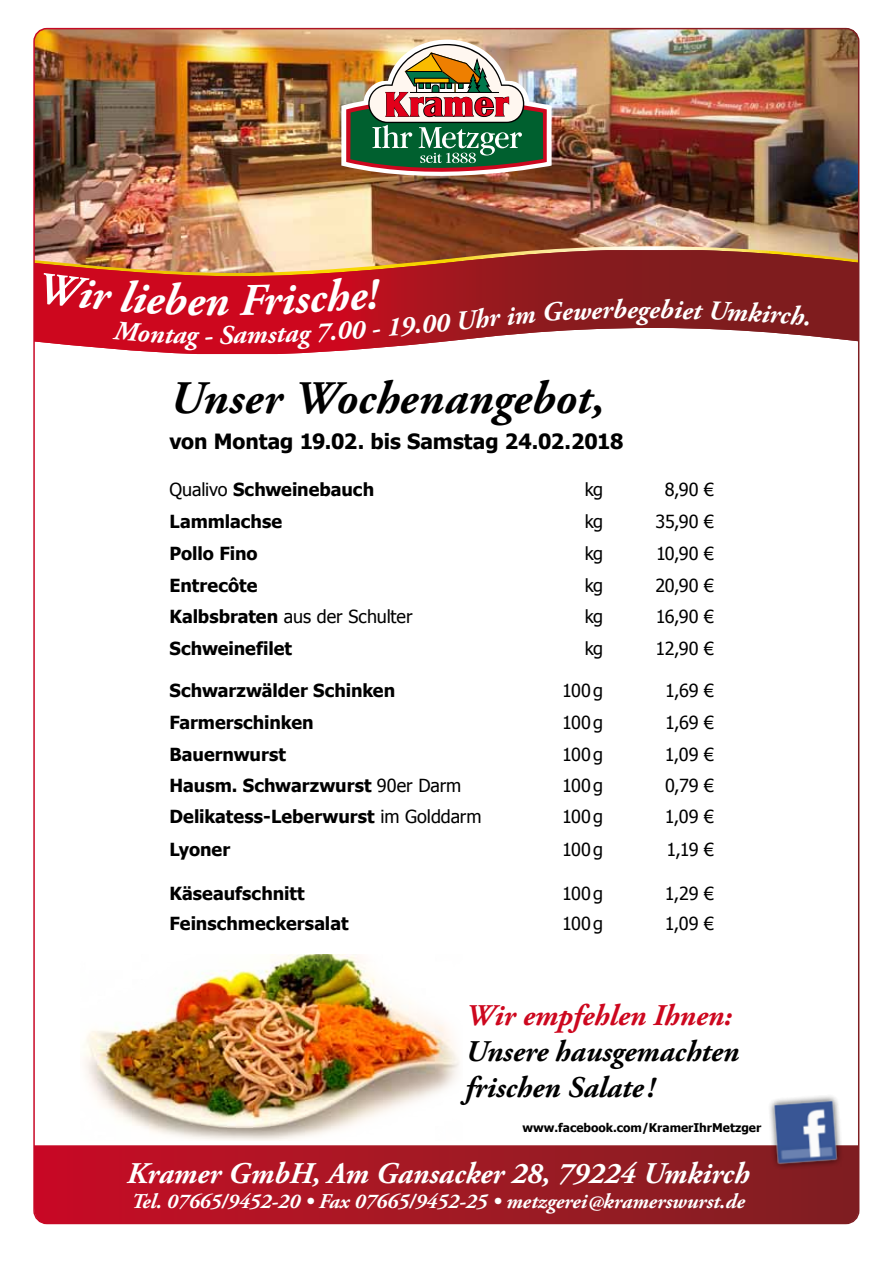
<style>
.page{position:relative;width:893px;height:1263px;background:#fff}
.page>*{position:absolute;margin:0;border:0;box-sizing:border-box;transform-origin:0 0}
.t1{font:italic 700 46.5px "Adobe Garamond Pro";color:#000}
.t2{font:italic 700 45px "Adobe Garamond Pro";color:#fff}
.t3{font:italic 700 30px "Adobe Garamond Pro";color:#fff}
.t4{font:italic 700 30px/36px "Adobe Garamond Pro";color:#000}
.t5{font:italic 700 30px "Adobe Garamond Pro";color:#cd071e}
.t6{font:italic 700 27px "Adobe Garamond Pro";color:#fff}
.t7{font:italic 700 21px "Adobe Garamond Pro";color:#fff}
.t8{font:700 21px "Tahoma";letter-spacing:-.005em;color:#000}
.t9{font:700 18px "Tahoma";color:#000}
.t10{font:18px "Tahoma";letter-spacing:-.005em;color:#000}
.t11{font:700 12px "Tahoma";color:#000}
.s1{font-weight:400}
.s2{font-weight:700}
</style>
<div class="page">
<img style="left:36px;top:29px;width:822px;height:217px">
<svg style="left:36px;top:1145px;width:823px;height:79px;background:#a31824"></svg>
<svg style="left:141px;top:351px;width:194px;height:3px"></svg>
<img style="left:341px;top:40px;width:211px;height:136px">
<div style="left:767px;top:1093px;width:76px;height:77px;background:#000;opacity:.75"></div>
<img style="left:772px;top:1098px;width:68px;height:68px">
<img style="left:84px;top:955px;width:375px;height:186px">
<svg style="left:34px;top:246px;width:825px;height:105px;background:#b53f3f"></svg>
<h2 class="t2" style="left:186px;top:275px;width:44px">en</h2>
<h3 class="t6" style="left:204px;top:319px;width:10px">-</h3>
<h3 class="t6" style="left:246px;top:319px;width:53px;rotate:-2deg">msta</h3>
<h3 class="t6" style="left:370px;top:313px;width:80px;rotate:-5deg">- 19.00</h3>
<h3 class="t6" style="left:627px;top:294px;width:24px">eg</h3>
<h3 class="t6" style="left:771px;top:298px;width:43px;rotate:4deg">rch.</h3>
<h1 class="t1" style="left:170px;top:371px;width:436px">Unser Wochenangebot,</h1>
<p class="t8" style="left:170px;top:426px;width:455px">von Montag 19.02. bis Samstag 24.02.2018</p>
<p class="t9" style="left:170px;top:477px;width:206px"><span class="s1">Qualivo</span> Schweinebauch</p>
<p class="t10" style="left:585px;top:477px;width:20px">kg</p>
<p class="t10" style="left:665px;top:477px;width:51px">8,90 €</p>
<p class="t9" style="left:170px;top:509px;width:114px">Lammlachse</p>
<p class="t10" style="left:585px;top:509px;width:20px">kg</p>
<p class="t10" style="left:656px;top:509px;width:60px">35,90 €</p>
<p class="t9" style="left:170px;top:541px;width:90px">Pollo Fino</p>
<p class="t10" style="left:585px;top:541px;width:20px">kg</p>
<p class="t10" style="left:656px;top:541px;width:60px">10,90 €</p>
<p class="t9" style="left:170px;top:572px;width:89px">Entrecôte</p>
<p class="t10" style="left:585px;top:573px;width:20px">kg</p>
<p class="t10" style="left:656px;top:573px;width:60px">20,90 €</p>
<p class="t10" style="left:170px;top:605px;width:244px"><span class="s2">Kalbsbraten</span> aus der Schulter</p>
<p class="t10" style="left:585px;top:605px;width:20px">kg</p>
<p class="t10" style="left:656px;top:605px;width:60px">16,90 €</p>
<p class="t9" style="left:170px;top:636px;width:124px">Schweinefilet</p>
<p class="t10" style="left:585px;top:637px;width:20px">kg</p>
<p class="t10" style="left:656px;top:637px;width:60px">12,90 €</p>
<p class="t9" style="left:170px;top:678px;width:227px">Schwarzwälder Schinken</p>
<p class="t10" style="left:562px;top:679px;width:43px">100g</p>
<p class="t10" style="left:665px;top:679px;width:50px">1,69 €</p>
<p class="t9" style="left:170px;top:710px;width:146px">Farmerschinken</p>
<p class="t10" style="left:562px;top:710px;width:43px">100g</p>
<p class="t10" style="left:665px;top:710px;width:50px">1,69 €</p>
<p class="t9" style="left:170px;top:742px;width:118px">Bauernwurst</p>
<p class="t10" style="left:562px;top:742px;width:43px">100g</p>
<p class="t10" style="left:665px;top:742px;width:51px">1,09 €</p>
<p class="t9" style="left:170px;top:773px;width:293px">Hausm. Schwarzwurst <span class="s1">90er Darm</span></p>
<p class="t10" style="left:562px;top:774px;width:43px">100g</p>
<p class="t10" style="left:665px;top:774px;width:51px">0,79 €</p>
<p class="t9" style="left:170px;top:804px;width:313px">Delikatess-Leberwurst <span class="s1">im Golddarm</span></p>
<p class="t10" style="left:562px;top:805px;width:43px">100g</p>
<p class="t10" style="left:665px;top:805px;width:51px">1,09 €</p>
<p class="t9" style="left:170px;top:837px;width:62px">Lyoner</p>
<p class="t10" style="left:562px;top:837px;width:43px">100g</p>
<p class="t10" style="left:666px;top:837px;width:49px">1,19 €</p>
<p class="t9" style="left:170px;top:880px;width:137px">Käseaufschnitt</p>
<p class="t10" style="left:562px;top:881px;width:43px">100g</p>
<p class="t10" style="left:665px;top:881px;width:51px">1,29 €</p>
<p class="t9" style="left:170px;top:911px;width:180px">Feinschmeckersalat</p>
<p class="t10" style="left:562px;top:911px;width:43px">100g</p>
<p class="t10" style="left:665px;top:911px;width:51px">1,09 €</p>
<h3 class="t5" style="left:466px;top:998px;width:268px">Wir empfehlen Ihnen:</h3>
<h3 class="t4" style="left:466px;top:1034px;width:275px">Unsere hausgemachten frischen Salate !</h3>
<p class="t11" style="left:522px;top:1119px;width:240px">www.facebook.com/KramerIhrMetzger</p>
<h3 class="t3" style="left:127px;top:1156px;width:624px">Kramer GmbH, Am Gansacker 28, 79224 Umkirch</h3>
<p class="t7" style="left:131px;top:1189px;width:615px">Tel. 07665/9452-20 • Fax 07665/9452-25 • metzgerei@kramerswurst.de</p>
</div>
